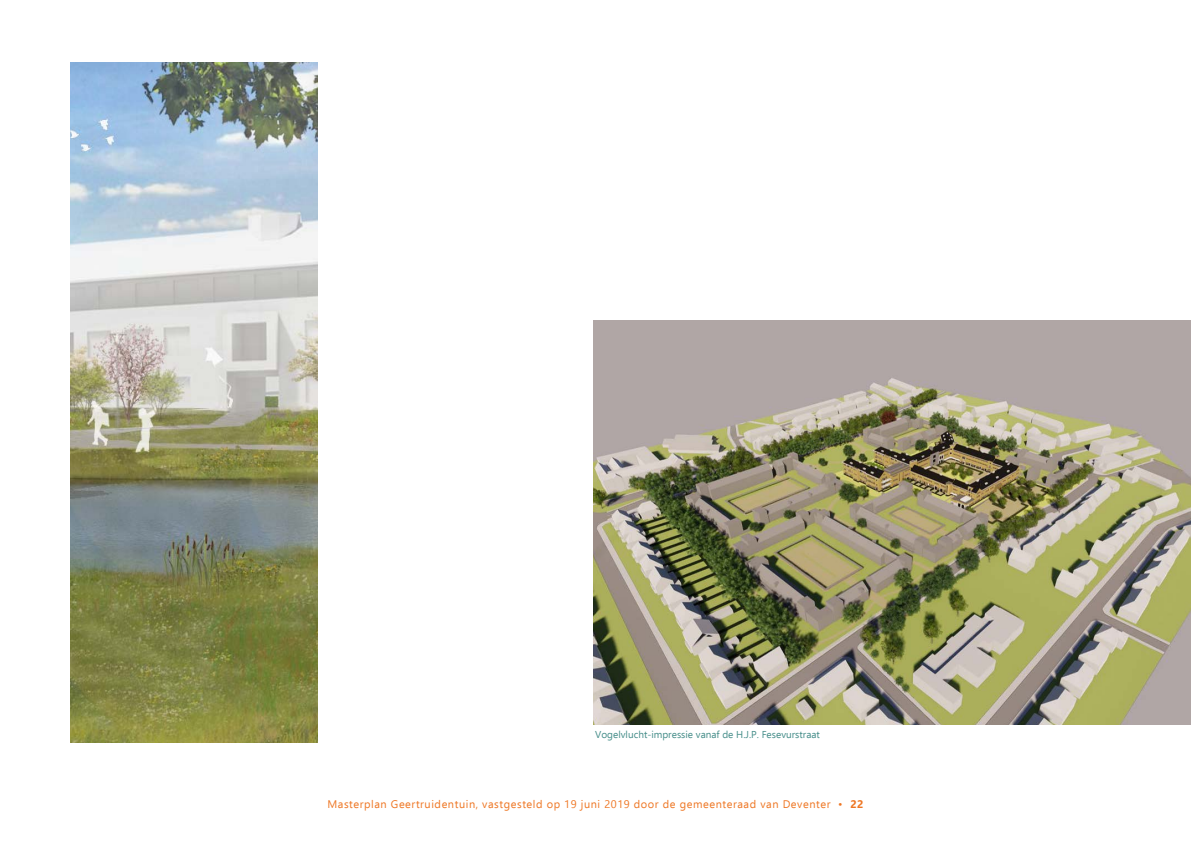
<style>
.page{position:relative;width:1191px;height:842px;background:#fff}
.page>*{position:absolute;margin:0;border:0;box-sizing:border-box;transform-origin:0 0}
.t1{font:11px "Ebrima";letter-spacing:.05em;color:#ee7623}
.t2{font:700 11px "Ebrima";color:#ee7623}
.t3{font:10px "Ebrima";color:#458d89}
.s1{font-weight:700}
</style>
<div class="page">
<img style="left:71px;top:62px;width:246px;height:680px">
<img style="left:593px;top:320px;width:597px;height:405px">
<p class="t3" style="left:595px;top:728px;width:226px">Vogelvlucht-impressie vanaf de H.J.P. Fesevurstraat</p>
<p class="t1" style="left:489px;top:796px;width:213px">Concept-masterplan | maart 2019 • <span class="s1">22</span></p>
<p class="t2" style="left:850px;top:796px;width:15px">22</p>
<p class="t1" style="left:327px;top:796px;width:517px">Masterplan Geertruidentuin, vastgesteld op 19 ju i 2019 door de gemeenteraad van Deventer •</p>
</div>
